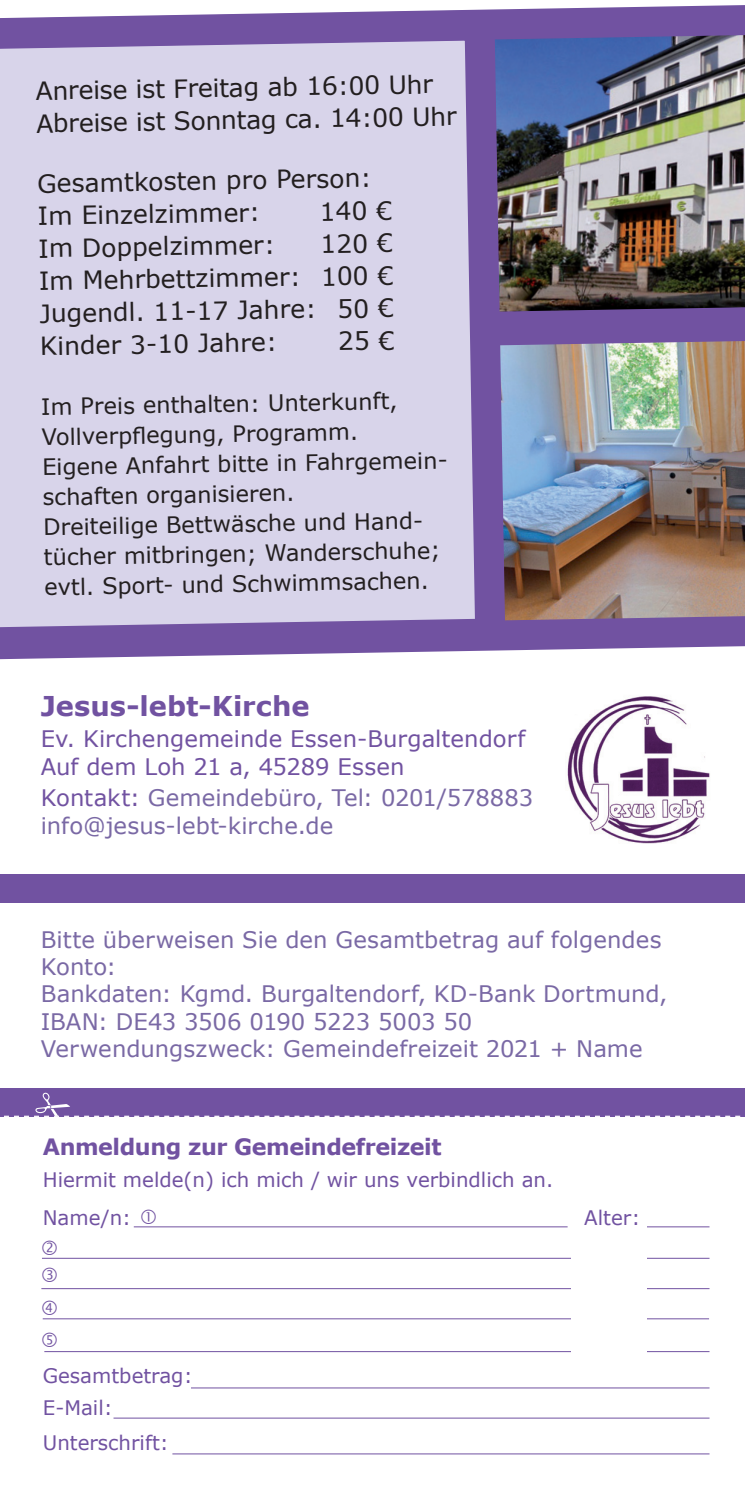
<style>
.page{position:relative;width:745px;height:1489px;background:#fff}
.page>*{position:absolute;margin:0;border:0;box-sizing:border-box;transform-origin:0 0}
.t1{font:700 27.25px "Verdana";color:#7152a1}
.t2{font:25px "Verdana";color:#231f20}
.t3{font:22.75px/27.2px "Verdana";color:#7a69a5}
.t4{font:22.75px "Verdana";color:#7152a1}
.t5{font:22.5px/30px "Verdana";color:#231f20}
.t6{font:700 22.5px "Verdana";letter-spacing:-.02em;color:#7152a1}
.t7{font:20px "Verdana";color:#7152a1}
.s1{color:#7152a1}
</style>
<div class="page">
<hr style="left:44px;top:1350px;width:665px;height:1px;background:#7152a1">
<hr style="left:43px;top:1318px;width:665px;height:1px;background:#7152a1">
<img style="left:520px;top:345px;width:224px;height:271px">
<img style="left:520px;top:48px;width:224px;height:259px">
<svg style="left:0;top:48px;width:520px;height:612px;background:#cec9e2"></svg>
<img style="left:567px;top:696px;width:143px;height:148px">
<hr style="left:134px;top:1226px;width:433px;height:1px;background:#7152a1">
<hr style="left:606px;top:1226px;width:103px;height:1px;background:#7152a1">
<hr style="left:42px;top:1257px;width:667px;height:1px;background:#7152a1">
<hr style="left:41px;top:1288px;width:668px;height:1px;background:#7152a1">
<svg style="left:478px;top:307px;width:266px;height:38px;background:#6e5298"></svg>
<div style="left:0;top:1088px;width:744px;height:28px;background:#7152a1"></div>
<svg style="left:4px;top:1092px;width:737px;height:24px"></svg>
<svg style="left:0;top:616px;width:744px;height:43px;background:#9179b5"></svg>
<svg style="left:0;top:5px;width:744px;height:43px;background:#8874b2"></svg>
<div style="left:0;top:873px;width:744px;height:29px;background:#7152a1"></div>
<div style="left:570px;top:1215px;width:75px;height:156px;background:#fff"></div>
<hr style="left:43px;top:1387px;width:666px;height:1px;background:#7152a1">
<div style="left:36px;top:1363px;width:154px;height:34px;background:#fff"></div>
<hr style="left:113px;top:1417px;width:596px;height:1px;background:#7152a1">
<hr style="left:172px;top:1453px;width:537px;height:1px;background:#7152a1">
<svg style="left:339px;top:298px;width:54px;height:20px"></svg>
<svg style="left:339px;top:331px;width:54px;height:19px"></svg>
<p class="t2" style="left:35px;top:74px;width:398px;rotate:-1deg">Anreise ist Freitag ab 16:00 Uhr</p>
<p class="t2" style="left:36px;top:106px;width:422px;rotate:-1deg">Abreise ist Sonntag ca. 14:00 Uhr</p>
<p class="t2" style="left:37px;top:166px;width:336px;rotate:-1deg">Gesamtkosten pro Person:</p>
<p class="t2" style="left:37px;top:199px;width:224px;rotate:-1deg">Im Einzelzimmer:</p>
<p class="t2" style="left:38px;top:231px;width:238px;rotate:-1deg">Im Doppelzimmer:</p>
<p class="t2" style="left:39px;top:264px;width:263px;rotate:-1deg">Im Mehrbettzimmer:</p>
<p class="t2" style="left:39px;top:296px;width:278px;rotate:-1deg">Jugendl. 11-17 Jahre:</p>
<p class="t2" style="left:40px;top:329px;width:238px;rotate:-1deg">Kinder 3-10 Jahre:</p>
<p class="t5" style="left:41px;top:392px;width:358px;rotate:-1deg">Im Preis enthalten: Unterkunft,<br>Vollverpfl egung, Programm.</p>
<p class="t5" style="left:42px;top:452px;width:408px;rotate:-1deg">Eigene Anfahrt bitte in Fahrgemein&shy;schaften organisieren.</p>
<p class="t5" style="left:43px;top:512px;width:398px;rotate:-1deg">Dreiteilige Bettwäsche und Hand&shy;tücher mitbringen; Wanderschuhe; evtl. Sport- und Schwimmsachen.</p>
<p class="t2" style="left:319px;top:194px;width:74px;rotate:-1deg">140 €</p>
<p class="t2" style="left:320px;top:227px;width:74px;rotate:-1deg">120 €</p>
<p class="t2" style="left:320px;top:259px;width:74px;rotate:-1deg">100 €</p>
<p class="t1" style="left:41px;top:686px;width:270px">Jesus-lebt-Kirche</p>
<p class="t4" style="left:41px;top:723px;width:486px">Ev. Kirchengemeinde Essen-Burgaltendorf</p>
<p class="t4" style="left:41px;top:750px;width:365px">Auf dem Loh 21 a, 45289 Essen</p>
<p class="t3" style="left:41px;top:784px;width:493px"><span class="s1">Kontakt:</span> Gemeindebüro, Tel: 0201/578883</p>
<p class="t3" style="left:41px;top:811px;width:294px">info@jesus-lebt-kirche.de</p>
<p class="t3" style="left:41px;top:925px;width:622px">Bitte überweisen Sie den Gesamtbetrag auf folgendes<br>Konto:</p>
<p class="t3" style="left:41px;top:980px;width:627px">Bankdaten: Kgmd. Burgaltendorf, KD-Bank Dortmund,</p>
<p class="t3" style="left:41px;top:1007px;width:433px">IBAN: DE43 3506 0190 5223 5003 50</p>
<p class="t3" style="left:41px;top:1034px;width:603px">Verwendungszweck: Gemeindefreizeit 2021 + Name</p>
<p class="t6" style="left:43px;top:1130px;width:400px">Anmeldung zur Gemeindefreizeit</p>
<p class="t7" style="left:43px;top:1165px;width:511px">Hiermit melde(n) ich mich / wir uns verbindlich an.</p>
<p class="t7" style="left:43px;top:1203px;width:90px">Name/n:</p>
<p class="t7" style="left:584px;top:1203px;width:58px">Alter:</p>
<p class="t7" style="left:43px;top:1361px;width:151px">Gesamtbetrag:</p>
<p class="t7" style="left:43px;top:1393px;width:71px">E-Mail:</p>
<p class="t7" style="left:43px;top:1428px;width:127px">Unterschrift:</p>
</div>
